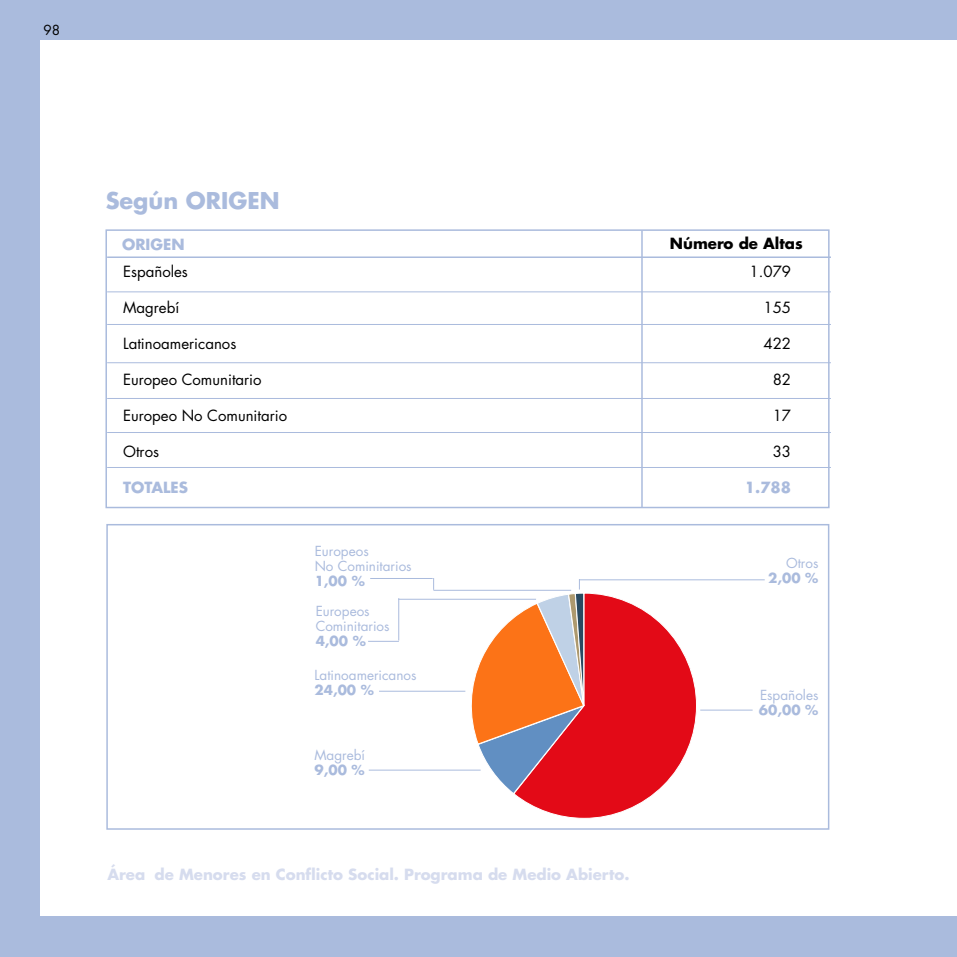
<style>
.page{position:relative;width:957px;height:957px;background:#abd}
.page>*{position:absolute;margin:0;border:0;box-sizing:border-box;transform-origin:0 0}
.t1{font:700 22.5px "Futura";color:#abd}
.t2{font:15px "Futura";color:#000}
.t3{font:700 15px "Futura";color:#d6dcee}
.t4{font:700 15px "Futura";color:#abd}
.t5{font:700 15px "Futura";color:#000}
.t6{font:13.5px/15px "Futura";color:#abd}
.t7{font:700 13.5px "Futura";color:#abd}
.t8{font:13.5px "Futura";color:#000}
</style>
<div class="page">
<div style="left:40px;top:40px;width:917px;height:876px;background:#fff"></div>
<div style="left:105px;top:229px;width:724px;height:279px;border:2px solid #abd"></div>
<hr style="left:641px;top:230px;width:2px;height:278px;background:#abd">
<hr style="left:107px;top:256px;width:724px;height:2px;background:#abd">
<hr style="left:107px;top:291px;width:724px;height:1px;background:#abd">
<hr style="left:107px;top:324px;width:724px;height:1px;background:#abd">
<hr style="left:107px;top:362px;width:724px;height:1px;background:#abd">
<hr style="left:107px;top:398px;width:724px;height:1px;background:#abd">
<hr style="left:107px;top:432px;width:724px;height:1px;background:#abd">
<hr style="left:107px;top:467px;width:724px;height:1px;background:#abd">
<div style="left:106px;top:524px;width:723px;height:305px;border:2px solid #abd"></div>
<hr style="left:398px;top:599px;width:138px;height:1px;background:#abd">
<hr style="left:369px;top:770px;width:111px;height:1px;background:#abd">
<hr style="left:700px;top:710px;width:52px;height:1px;background:#abd">
<hr style="left:379px;top:691px;width:86px;height:1px;background:#abd">
<hr style="left:579px;top:579px;width:185px;height:1px;background:#abd">
<hr style="left:398px;top:598px;width:1px;height:42px;background:#abd">
<hr style="left:368px;top:641px;width:31px;height:1px;background:#abd">
<hr style="left:433px;top:590px;width:138px;height:1px;background:#abd">
<svg style="left:433px;top:578px;width:1px;height:12px"></svg>
<hr style="left:370px;top:578px;width:63px;height:1px;background:#abd">
<svg style="left:514px;top:593px;width:182px;height:226px"></svg>
<svg style="left:468px;top:579px;width:117px;height:215px"></svg>
<p class="t8" style="left:44px;top:21px;width:18px">98</p>
<h1 class="t1" style="left:106px;top:185px;width:175px">Según ORIGEN</h1>
<p class="t4" style="left:122px;top:234px;width:64px">ORIGEN</p>
<p class="t5" style="left:670px;top:233px;width:134px">Número de Altas</p>
<p class="t2" style="left:123px;top:261px;width:66px">Españoles</p>
<p class="t2" style="left:123px;top:297px;width:58px">Magrebí</p>
<p class="t2" style="left:123px;top:333px;width:115px">Latinoamericanos</p>
<p class="t2" style="left:123px;top:369px;width:140px">Europeo Comunitario</p>
<p class="t2" style="left:123px;top:405px;width:166px">Europeo No Comunitario</p>
<p class="t2" style="left:123px;top:441px;width:37px">Otros</p>
<p class="t4" style="left:123px;top:477px;width:67px">TOTALES</p>
<p class="t2" style="left:749px;top:261px;width:43px">1.079</p>
<p class="t2" style="left:763px;top:297px;width:29px">155</p>
<p class="t2" style="left:763px;top:333px;width:29px">422</p>
<p class="t2" style="left:773px;top:369px;width:20px">82</p>
<p class="t2" style="left:773px;top:405px;width:20px">17</p>
<p class="t2" style="left:773px;top:441px;width:20px">33</p>
<p class="t4" style="left:745px;top:477px;width:48px">1.788</p>
<p class="t6" style="left:315px;top:543px;width:98px">Europeos<br>No Cominitarios</p>
<p class="t7" style="left:315px;top:571px;width:52px">1,00 %</p>
<p class="t6" style="left:316px;top:603px;width:75px">Europeos<br>Cominitarios</p>
<p class="t7" style="left:316px;top:632px;width:52px">4,00 %</p>
<p class="t6" style="left:314px;top:667px;width:103px">Latinoamericanos</p>
<p class="t7" style="left:314px;top:680px;width:61px">24,00 %</p>
<p class="t6" style="left:314px;top:747px;width:52px">Magrebí</p>
<p class="t7" style="left:314px;top:761px;width:52px">9,00 %</p>
<p class="t3" style="left:107px;top:863px;width:523px">Área de Menores en Conflicto Social. Programa de Medio Abierto.</p>
<p class="t6" style="left:786px;top:556px;width:34px">Otros</p>
<p class="t7" style="left:768px;top:569px;width:52px">2,00 %</p>
<p class="t6" style="left:760px;top:687px;width:60px">Españoles</p>
<p class="t7" style="left:759px;top:700px;width:61px">60,00 %</p>
</div>
